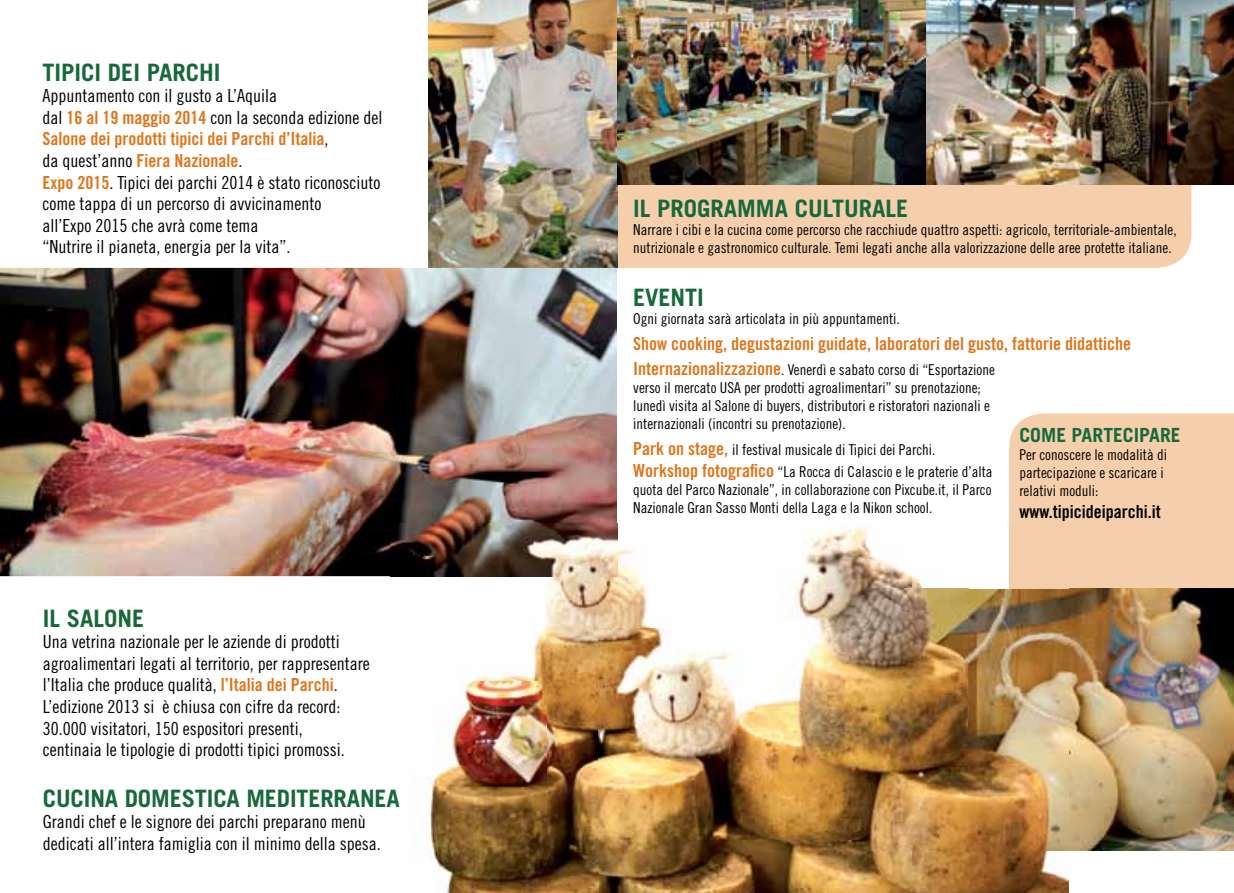
<style>
.page{position:relative;width:1234px;height:893px;background:#fff}
.page>*{position:absolute;margin:0;border:0;box-sizing:border-box;transform-origin:0 0}
.t1{font:700 24px "Trade Gothic";color:#186939}
.t2{font:700 19.5px "Trade Gothic";color:#186939}
.t3{font:18px/21.6px "Trade Gothic Cond Eighteen";color:#000}
.t4{font:18px/21.6px "Trade Gothic Bold Cond Twenty";color:#de761c}
.t5{font:18px "Trade Gothic Bold Cond Twenty";color:#000}
.t6{font:15px/18px "Trade Gothic Cond Eighteen";color:#000}
.s1{font-family:"Trade Gothic Bold Cond Twenty";color:#de761c}
.s2{font-family:"Trade Gothic Cond Eighteen";color:#000}
.s3{font-family:"Trade Gothic Bold Cond Twenty";font-size:18px;color:#de761c}
</style>
<div class="page">
<div style="left:1009px;top:413px;width:224px;height:176px;background:#f5ceac"></div>
<div style="left:585px;top:150px;width:606px;height:118px;background:#f5ceac;border-radius:34px"></div>
<img style="left:428px;top:0;width:189px;height:268px">
<img style="left:0;top:268px;width:617px;height:308px">
<img style="left:617px;top:0;width:616px;height:185px">
<img style="left:867px;top:589px;width:366px;height:261px">
<img style="left:599px;top:523px;width:313px;height:106px">
<img style="left:911px;top:523px;width:157px;height:66px">
<img style="left:390px;top:576px;width:209px;height:317px">
<img style="left:598px;top:629px;width:269px;height:211px">
<img style="left:598px;top:840px;width:314px;height:53px">
<img style="left:911px;top:850px;width:157px;height:43px">
<img style="left:390px;top:523px;width:227px;height:53px">
<h1 class="t1" style="left:43px;top:57px;width:179px">TIPICI DEI PARCHI</h1>
<p class="t3" style="left:43px;top:85px;width:341px">Appuntamento con il gusto a L’Aquila<br>dal <span class="s1">16 al 19 maggio 2014</span> con la seconda edizione del</p>
<p class="t4" style="left:43px;top:128px;width:287px">Salone dei prodotti tipici dei Parchi d’Italia<span class="s2">, da quest’anno</span> Fiera Nazionale<span class="s2">.</span></p>
<p class="t3" style="left:43px;top:171px;width:339px"><span class="s1">Expo 2015</span>. Tipici dei parchi 2014 è stato riconosciuto come tappa di un percorso di avvicinamento<br>all’Expo 2015 che avrà come tema<br>“Nutrire il pianeta, energia per la vita”.</p>
<h1 class="t1" style="left:43px;top:603px;width:103px">IL SALONE</h1>
<p class="t3" style="left:43px;top:631px;width:328px">Una vetrina nazionale per le aziende di prodotti agroalimentari legati al territorio, per rappresentare l’Italia che produce qualità, <span class="s1">l’Italia dei Parchi</span>.<br>L’edizione 2013 si è chiusa con cifre da record:<br>30.000 visitatori, 150 espositori presenti,<br>centinaia le tipologie di prodotti tipici promossi.</p>
<h1 class="t1" style="left:43px;top:783px;width:358px">CUCINA DOMESTICA MEDITERRANEA</h1>
<p class="t3" style="left:43px;top:811px;width:339px">Grandi chef e le signore dei parchi preparano menù dedicati all’intera famiglia con il minimo della spesa.</p>
<h1 class="t1" style="left:633px;top:194px;width:276px">IL PROGRAMMA CULTURALE</h1>
<p class="t6" style="left:633px;top:221px;width:545px">Narrare i cibi e la cucina come percorso che racchiude quattro aspetti: agricolo, territoriale-ambientale, nutrizionale e gastronomico culturale. Temi legati anche alla valorizzazione delle aree protette italiane.</p>
<h1 class="t1" style="left:633px;top:282px;width:72px">EVENTI</h1>
<p class="t6" style="left:633px;top:309px;width:268px">Ogni giornata sarà articolata in più appuntamenti.</p>
<p class="t4" style="left:633px;top:332px;width:499px">Show cooking, degustazioni guidate, laboratori del gusto, fattorie didattiche</p>
<p class="t6" style="left:633px;top:361px;width:363px"><span class="s3">Internazionalizzazione</span>. Venerdì e sabato corso di “Esportazione verso il mercato USA per prodotti agroalimentari” su prenotazione; lunedì visita al Salone di buyers, distributori e ristoratori nazionali e internazionali (incontri su prenotazione).</p>
<p class="t6" style="left:633px;top:439px;width:361px;line-height:21.6px"><span class="s3">Park on stage,</span> il festival musicale di Tipici dei Parchi.<br><span class="s3">Workshop fotografico</span> “La Rocca di Calascio e le praterie d’alta</p>
<p class="t6" style="left:633px;top:480px;width:360px">quota del Parco Nazionale”, in collaborazione con Pixcube.it, il Parco<br>Nazionale Gran Sasso Monti della Laga e la Nikon school.</p>
<h2 class="t2" style="left:1019px;top:423px;width:163px">COME PARTECIPARE</h2>
<p class="t6" style="left:1019px;top:445px;width:149px">Per conoscere le modalità di partecipazione e scaricare i relativi moduli:</p>
<p class="t5" style="left:1019px;top:500px;width:143px">www.tipicideiparchi.it</p>
</div>
